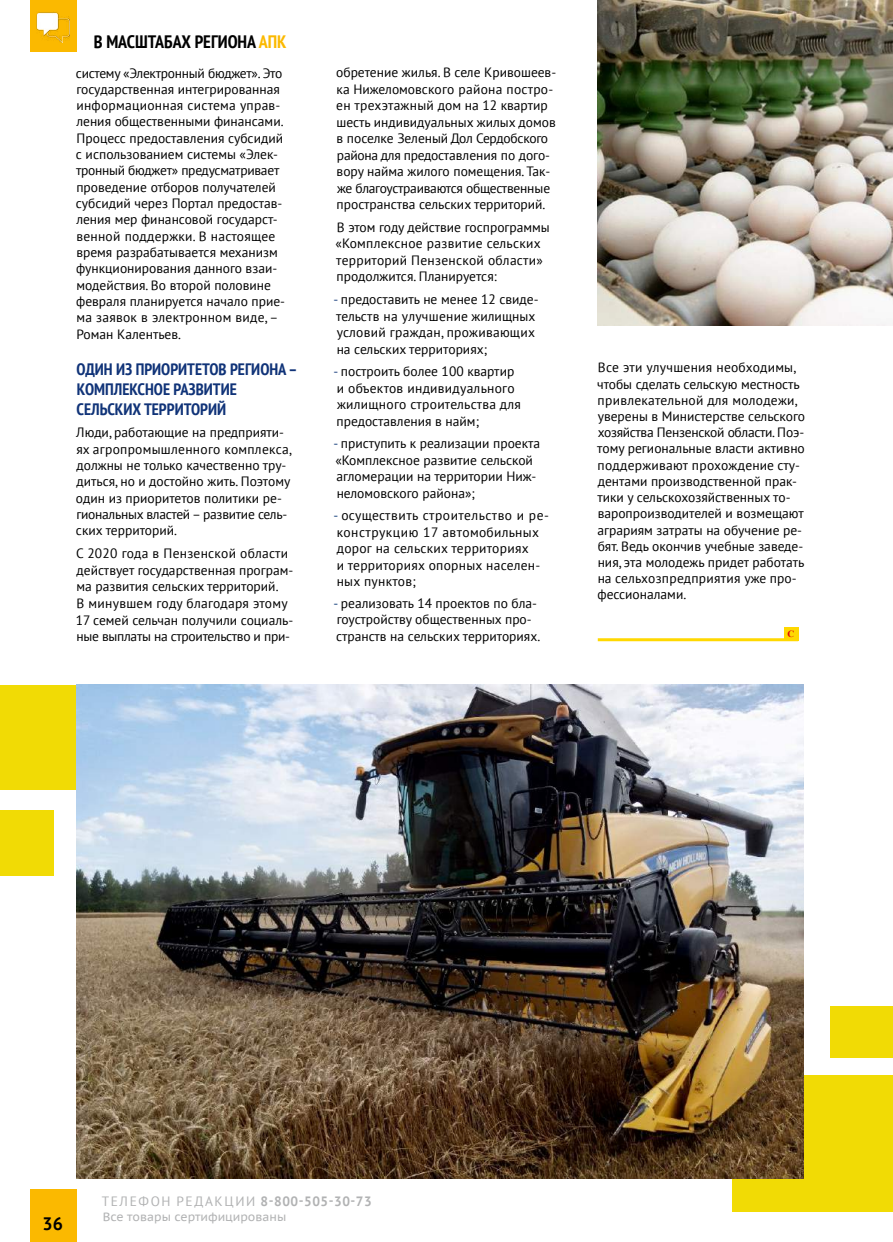
<style>
.page{position:relative;width:893px;height:1242px;background:#fff}
.page>*{position:absolute;margin:0;border:0;box-sizing:border-box;transform-origin:0 0}
.t1{font:700 condensed 18px "PT Sans";color:#000}
.t2{font:700 18px "PT Sans";color:#000}
.t3{font:700 condensed 16.5px/20px "PT Sans";color:#103378}
.t4{font:13.5px/16.4px "PT Sans";color:#000}
.t5{font:13.5px/16.5px "PT Sans";letter-spacing:.02em;color:#000}
.t6{font:13.5px "PT Sans";letter-spacing:.12em;color:#b1b2b3}
.t7{font:12px "PT Sans Caption";color:#b1b2b3}
.t8{font:700 9.45px "Times New Roman";color:#dd020d}
.s1{color:#fbb900}
.s2{color:#0d3477}
.s3{color:#0d3376}
.s4{color:#0a3475}
.s5{color:#063474}
.s6{font-weight:700}
</style>
<div class="page">
<div style="left:30px;top:1189px;width:47px;height:53px;background:#fbb900"></div>
<div style="left:30px;top:0;width:47px;height:52px;background:#fbb900"></div>
<div style="left:0;top:685px;width:191px;height:104px;background:#f1db05"></div>
<div style="left:732px;top:1075px;width:161px;height:136px;background:#f1db05"></div>
<img style="left:77px;top:685px;width:726px;height:493px">
<hr style="left:598px;top:638px;width:200px;height:3px;background:#ffd800">
<div style="left:784px;top:628px;width:14px;height:13px;background:#ffd800"></div>
<div style="left:0;top:810px;width:53px;height:65px;background:#f1db05"></div>
<div style="left:830px;top:1006px;width:63px;height:51px;background:#f1db05"></div>
<img style="left:37px;top:12px;width:33px;height:30px">
<img style="left:598px;top:0;width:294px;height:325px">
<img style="left:892px;top:0;width:1px;height:1212px">
<h1 class="t1" style="left:94px;top:29px;width:194px">В МАСШТАБАХ РЕГИОНА <span class="s1">АПК</span></h1>
<p class="t4" style="left:76px;top:64px;width:211px">систему «Электронный бюджет». Это государственная интегрированная информационная система управ&shy;ления общественными финансами.<br>Процесс предоставления субсидий с использованием системы «Элек&shy;тронный бюджет» предусматривает проведение отборов получателей субсидий через Портал предостав&shy;ления мер финансовой государст&shy;венной поддержки. В настоящее время разрабатывается механизм функционирования данного взаи&shy;модействия. Во второй половине февраля планируется начало прие&shy;ма заявок в электронном виде, –<br>Роман Калентьев.</p>
<p class="t3" style="left:76px;top:359px;width:223px">ОДИН ИЗ ПРИОРИТЕТОВ РЕГИОНА –<br>КОМПЛЕКСНОЕ РАЗВИТИЕ<br>СЕЛЬСКИХ ТЕРРИТОРИЙ</p>
<p class="t4" style="left:76px;top:424px;width:217px">Люди, работающие на предприяти&shy;ях агропромышленного комплекса, должны не только качественно тру&shy;диться, но и достойно жить. Поэтому один из приоритетов политики ре&shy;гиональных властей – развитие сель&shy;ских территорий.</p>
<p class="t4" style="left:76px;top:545px;width:219px">С 2020 года в Пензенской области действует государственная програм&shy;ма развития сельских территорий.<br>В минувшем году благодаря этому 17 семей сельчан получили социаль&shy;ные выплаты на строительство и при-</p>
<p class="t4" style="left:336px;top:64px;width:221px">обретение жилья. В селе Кривошеев&shy;ка Нижеломовского района постро&shy;ен трехэтажный дом на 12 квартир шесть индивидуальных жилых домов в поселке Зеленый Дол Сердобского района для предоставления по дого&shy;вору найма жилого помещения. Так&shy;же благоустраиваются общественные пространства сельских территорий.</p>
<p class="t4" style="left:335px;top:219px;width:216px">В этом году действие госпрограммы «Комплексное развитие сельских территорий Пензенской области» продолжится. Планируется:</p>
<p class="t4" style="left:334px;top:291px;width:207px"><span class="s2">-</span> предоставить не менее 12 свиде&shy;тельств на улучшение жилищных условий граждан, проживающих на сельских территориях;</p>
<p class="t4" style="left:334px;top:363px;width:189px"><span class="s3">-</span> построить более 100 квартир и объектов индивидуального жилищного строительства для предоставления в найм;</p>
<p class="t4" style="left:334px;top:435px;width:208px"><span class="s4">-</span> приступить к реализации проекта «Комплексное развитие сельской агломерации на территории Ниж&shy;неломовского района»;</p>
<p class="t5" style="left:334px;top:507px;width:217px"><span class="s5">-</span> осуществить строительство и ре&shy;конструкцию 17 автомобильных дорог на сельских территориях<br>и территориях опорных населен&shy;ных пунктов;</p>
<p class="t4" style="left:334px;top:595px;width:208px"><span class="s5">-</span> реализовать 14 проектов по бла&shy;гоустройству общественных про&shy;странств на сельских территориях.</p>
<p class="t4" style="left:597px;top:359px;width:210px">Все эти улучшения необходимы, чтобы сделать сельскую местность привлекательной для молодежи, уверены в Министерстве сельского хозяйства Пензенской области. Поэ&shy;тому региональные власти активно поддерживают прохождение сту&shy;дентами производственной прак&shy;тики у сельскохозяйственных то&shy;варопроизводителей и возмещают аграриям затраты на обучение ре&shy;бят. Ведь окончив учебные заведе&shy;ния, эта молодежь придет работать на сельхозпредприятия уже про&shy;фессионалами.</p>
<p class="t8" style="left:787px;top:627px;width:8px">С</p>
<h1 class="t2" style="left:43px;top:1211px;width:22px">36</h1>
<p class="t6" style="left:102px;top:1192px;width:272px">ТЕЛЕФОН РЕДАКЦИИ <span class="s6">8-800-505-30-73</span></p>
<p class="t7" style="left:103px;top:1208px;width:185px">Все товары сертифицированы</p>
</div>
